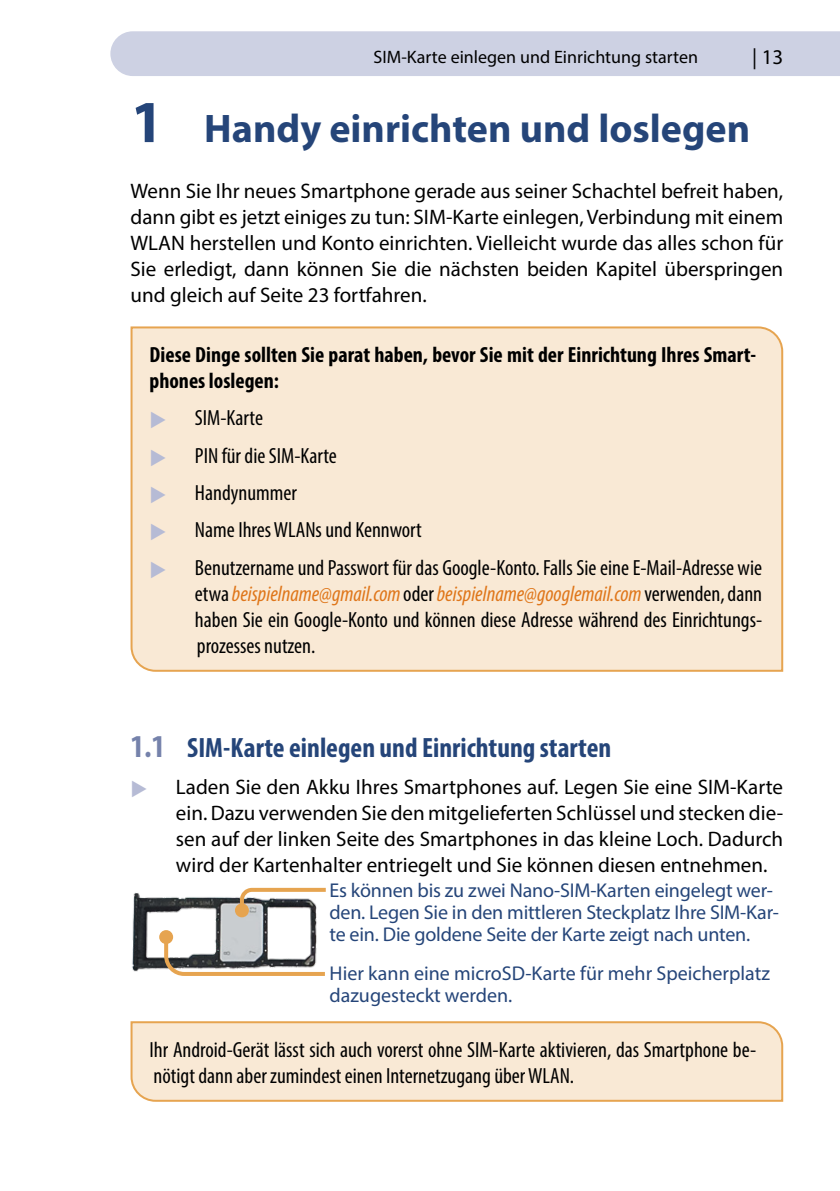
<style>
.page{position:relative;width:840px;height:1191px;background:#fff}
.page>*{position:absolute;margin:0;border:0;box-sizing:border-box;transform-origin:0 0}
.Ueberschrift_1{font:700 40px "Myriad Pro";color:#254579}
.t1{font:700 condensed 28px "Myriad Pro";color:#254579}
.Hinweistext_Kasten{font:condensed 22px/26px "Myriad Pro";color:#000;text-align:justify}
.Hinweistext_Kasten-2{font:700 condensed 22px/26px "Myriad Pro";color:#000}
.Grundtext{font:21px/26px "Myriad Pro";color:#000;text-align:justify}
.Marginaltext{font:20px/22px "Myriad Pro";letter-spacing:-.01em;color:#254579}
.t2{font:18px "Myriad Pro";color:#000}
.s1{font-size:60px}
.s2{font-style:italic;color:#df761a}
.s3{font-size:32px;color:#7582ab}
</style>
<div class="page">
<div style="left:110px;top:31px;width:729px;height:45px;background:#cdd1e3"></div>
<div style="left:130px;top:326px;width:653px;height:346px;background:#f9e9d5"></div>
<img style="left:132px;top:892px;width:185px;height:80px">
<svg style="left:130px;top:1021px;width:653px;height:81px"></svg>
<svg style="left:162px;top:933px;width:163px;height:43px"></svg>
<div style="left:159px;top:930px;width:14px;height:14px;background:#e6a450;border-radius:50%"></div>
<svg style="left:238px;top:887px;width:88px;height:27px"></svg>
<div style="left:235px;top:903px;width:14px;height:14px;background:#e6a450;border-radius:50%"></div>
<svg style="left:151px;top:411px;width:15px;height:17px"></svg>
<svg style="left:151px;top:449px;width:15px;height:17px"></svg>
<svg style="left:151px;top:486px;width:15px;height:17px"></svg>
<svg style="left:151px;top:523px;width:15px;height:17px"></svg>
<svg style="left:151px;top:561px;width:15px;height:17px"></svg>
<p class="t2" style="left:373px;top:45px;width:326px">SIM-Karte einlegen und Einrichtung starten</p>
<p class="Grundtext" style="left:751px;top:43px;width:33px">| 13</p>
<h1 class="Ueberschrift_1" style="left:130px;top:102px;width:620px"><span class="s1">1</span> Handy einrichten und loslegen</h1>
<p class="Grundtext" style="left:130px;top:177px;width:654px">Wenn Sie Ihr neues Smartphone gerade aus seiner Schachtel befreit haben, dann gibt es jetzt einiges zu tun: SIM-Karte einlegen, Verbindung mit einem WLAN herstellen und Konto einrichten. Vielleicht wurde das alles schon für Sie erledigt, dann können Sie die nächsten beiden Kapitel überspringen und gleich auf Seite 23 fortfahren.</p>
<p class="Hinweistext_Kasten-2" style="left:149px;top:341px;width:608px">Diese Dinge sollten Sie parat haben, bevor Sie mit der Einrichtung Ihres Smart&shy;phones loslegen:</p>
<p class="Hinweistext_Kasten" style="left:195px;top:405px;width:69px">SIM-Karte</p>
<p class="Hinweistext_Kasten" style="left:195px;top:442px;width:143px">PIN für die SIM-Karte</p>
<p class="Hinweistext_Kasten" style="left:195px;top:479px;width:103px">Handynummer</p>
<p class="Hinweistext_Kasten" style="left:195px;top:517px;width:228px">Name Ihres WLANs und Kennwort</p>
<p class="Hinweistext_Kasten" style="left:195px;top:554px;width:568px">Benutzername und Passwort für das Google-Konto. Falls Sie eine E-Mail-Adresse wie etwa <span class="s2">beispielname@gmail.com</span> oder <span class="s2">beispielname@googlemail.com</span> verwenden, dann haben Sie ein Google-Konto und können diese Adresse während des Einrichtungs&shy;prozesses nutzen.</p>
<p class="t1" style="left:130px;top:729px;width:482px"><span class="s3">1.1</span> SIM-Karte einlegen und Einrichtung starten</p>
<p class="Grundtext" style="left:176px;top:773px;width:608px">Laden Sie den Akku Ihres Smartphones auf. Legen Sie eine SIM-Karte ein. Dazu verwenden Sie den mitgelieferten Schlüssel und stecken die&shy;sen auf der linken Seite des Smartphones in das kleine Loch. Dadurch wird der Kartenhalter entriegelt und Sie können diesen entnehmen.</p>
<p class="Marginaltext" style="left:329px;top:879px;width:451px">Es können bis zu zwei Nano-SIM-Karten eingelegt wer&shy;den. Legen Sie in den mittleren Steckplatz Ihre SIM-Kar&shy;te ein. Die goldene Seite der Karte zeigt nach unten.</p>
<p class="Marginaltext" style="left:329px;top:962px;width:442px">Hier kann eine microSD-Karte für mehr Speicherplatz dazugesteckt werden.</p>
<p class="Hinweistext_Kasten" style="left:149px;top:1036px;width:608px">Ihr Android-Gerät lässt sich auch vorerst ohne SIM-Karte aktivieren, das Smartphone be&shy;nötigt dann aber zumindest einen Internetzugang über WLAN.</p>
</div>
